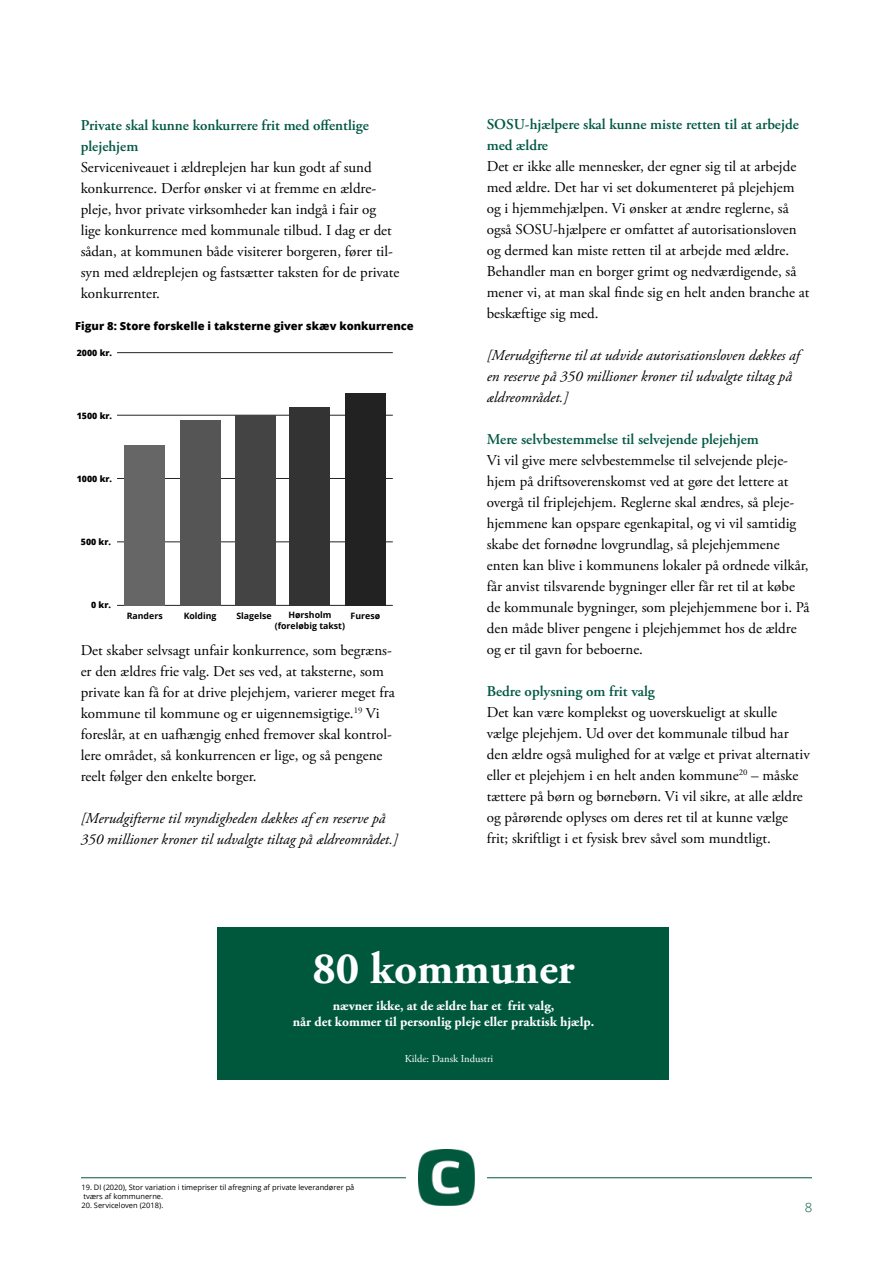
<style>
.page{position:relative;width:893px;height:1263px;background:#fff}
.page>*{position:absolute;margin:0;border:0;box-sizing:border-box;transform-origin:0 0}
.t1{font:700 45px "Adobe Garamond Pro";color:#fff}
.t2{font:15px/21px "Adobe Garamond Pro";color:#000}
.t3{font:italic 15px/21px "Adobe Garamond Pro";color:#000}
.t4{font:600 15px/21px "Adobe Garamond Pro";color:#005842}
.t5{font:700 13.5px/16.2px "Adobe Garamond Pro";color:#fff;text-align:center}
.t6{font:300 12.6px "Open Sans";color:#005842;scale:1.05 1}
.t7{font:800 11.1px "Open Sans";color:#000}
.t8{font:10.5px "Adobe Garamond Pro";color:#fff}
.t9{font:700 8.85px "Open Sans";color:#000}
.t10{font:800 8.85px "Open Sans";color:#000}
.t11{font:7.5px/9px "Open Sans";color:#000}
</style>
<div class="page">
<hr style="left:487px;top:1177px;width:325px;height:1px;background:#005842">
<hr style="left:81px;top:1177px;width:325px;height:1px;background:#005842">
<img style="left:419px;top:1150px;width:55px;height:56px">
<div style="left:218px;top:927px;width:451px;height:152px;background:#00583c"></div>
<hr style="left:117px;top:352px;width:276px;height:1px;background:#252525">
<hr style="left:117px;top:415px;width:276px;height:1px;background:#252525">
<hr style="left:117px;top:478px;width:276px;height:1px;background:#252525">
<hr style="left:117px;top:541px;width:276px;height:1px;background:#252525">
<hr style="left:117px;top:605px;width:276px;height:1px;background:#252525">
<div style="left:180px;top:420px;width:40px;height:186px;background:#555"></div>
<div style="left:124px;top:445px;width:41px;height:161px;background:#666"></div>
<div style="left:235px;top:415px;width:40px;height:191px;background:#444"></div>
<div style="left:290px;top:407px;width:40px;height:199px;background:#333"></div>
<div style="left:345px;top:393px;width:41px;height:213px;background:#222"></div>
<p class="t4" style="left:81px;top:115px;width:290px">Private skal kunne konkurrere frit med offentlige plejehjem</p>
<p class="t2" style="left:81px;top:157px;width:320px">Serviceniveauet i ældreplejen har kun godt af sund konkurrence. Derfor ønsker vi at fremme en ældre&shy;pleje, hvor private virksomheder kan indgå i fair og lige konkurrence med kommunale tilbud. I dag er det sådan, at kommunen både visiterer borgeren, fører til&shy;syn med ældreplejen og fastsætter taksten for de private konkurrenter.</p>
<p class="t7" style="left:75px;top:318px;width:340px">Figur 8: Store forskelle i taksterne giver skæv konkurrence</p>
<p class="t10" style="left:77px;top:346px;width:37px">2000 kr.</p>
<p class="t10" style="left:77px;top:409px;width:37px">1500 kr.</p>
<p class="t10" style="left:77px;top:472px;width:37px">1000 kr.</p>
<p class="t10" style="left:81px;top:535px;width:32px">500 kr.</p>
<p class="t10" style="left:91px;top:598px;width:21px">0 kr.</p>
<p class="t9" style="left:127px;top:609px;width:37px">Randers</p>
<p class="t9" style="left:184px;top:609px;width:34px">Kolding</p>
<p class="t9" style="left:288px;top:608px;width:45px">Hørsholm</p>
<p class="t9" style="left:351px;top:609px;width:31px">Furesø</p>
<p class="t9" style="left:275px;top:619px;width:72px">(foreløbig takst)</p>
<p class="t9" style="left:236px;top:609px;width:37px">Slagelse</p>
<p class="t2" style="left:81px;top:640px;width:316px">Det skaber selvsagt unfair konkurrence, som begræns&shy;er den ældres frie valg. Det ses ved, at taksterne, som private kan få for at drive plejehjem, varierer meget fra kommune til kommune og er uigennemsigtige.<sup>19</sup> Vi foreslår, at en uafhængig enhed fremover skal kontrol&shy;lere området, så konkurrencen er lige, og så pengene reelt følger den enkelte borger.</p>
<p class="t3" style="left:81px;top:808px;width:319px">[Merudgifterne til myndigheden dækkes af en reserve på<br>350 millioner kroner til udvalgte tiltag på ældreområdet.]</p>
<p class="t4" style="left:487px;top:114px;width:314px">SOSU-hjælpere skal kunne miste retten til at arbejde med ældre</p>
<p class="t2" style="left:487px;top:157px;width:324px">Det er ikke alle mennesker, der egner sig til at arbejde med ældre. Det har vi set dokumenteret på plejehjem og i hjemmehjælpen. Vi ønsker at ændre reglerne, så også SOSU-hjælpere er omfattet af autorisationsloven og dermed kan miste retten til at arbejde med ældre.<br>Behandler man en borger grimt og nedværdigende, så mener vi, at man skal finde sig en helt anden branche at beskæftige sig med.</p>
<p class="t3" style="left:487px;top:345px;width:315px">[Merudgifterne til at udvide autorisationsloven dækkes af en reserve på 350 millioner kroner til udvalgte tiltag på ældreområdet.]</p>
<p class="t4" style="left:487px;top:429px;width:274px">Mere selvbestemmelse til selvejende plejehjem</p>
<p class="t2" style="left:487px;top:451px;width:324px">Vi vil give mere selvbestemmelse til selvejende pleje&shy;hjem på driftsoverenskomst ved at gøre det lettere at overgå til friplejehjem. Reglerne skal ændres, så pleje&shy;hjemmene kan opspare egenkapital, og vi vil samtidig skabe det fornødne lovgrundlag, så plejehjemmene enten kan blive i kommunens lokaler på ordnede vilkår, får anvist tilsvarende bygninger eller får ret til at købe de kommunale bygninger, som plejehjemmene bor i. På den måde bliver pengene i plejehjemmet hos de ældre og er til gavn for beboerne.</p>
<p class="t4" style="left:487px;top:681px;width:170px">Bedre oplysning om frit valg</p>
<p class="t2" style="left:487px;top:703px;width:325px">Det kan være komplekst og uoverskueligt at skulle vælge plejehjem. Ud over det kommunale tilbud har den ældre også mulighed for at vælge et privat alternativ eller et plejehjem i en helt anden kommune<sup>20</sup> – måske tættere på børn og børnebørn. Vi vil sikre, at alle ældre og pårørende oplyses om deres ret til at kunne vælge frit; skriftligt i et fysisk brev såvel som mundtligt.</p>
<h1 class="t1" style="left:312px;top:943px;width:264px">80 kommuner</h1>
<p class="t5" style="left:293px;top:998px;width:303px">nævner ikke, at de ældre har et frit valg,<br>når det kommer til personlig pleje eller praktisk hjælp.</p>
<p class="t8" style="left:405px;top:1052px;width:90px">Kilde: Dansk Industri</p>
<p class="t11" style="left:81px;top:1183px;width:275px">19. DI (2020), Stor variation i timepriser til afregning af private leverandører på tværs af kommunerne.</p>
<p class="t11" style="left:81px;top:1201px;width:83px">20. Serviceloven (2018).</p>
<p class="t6" style="left:805px;top:1199px;width:9px">8</p>
</div>
